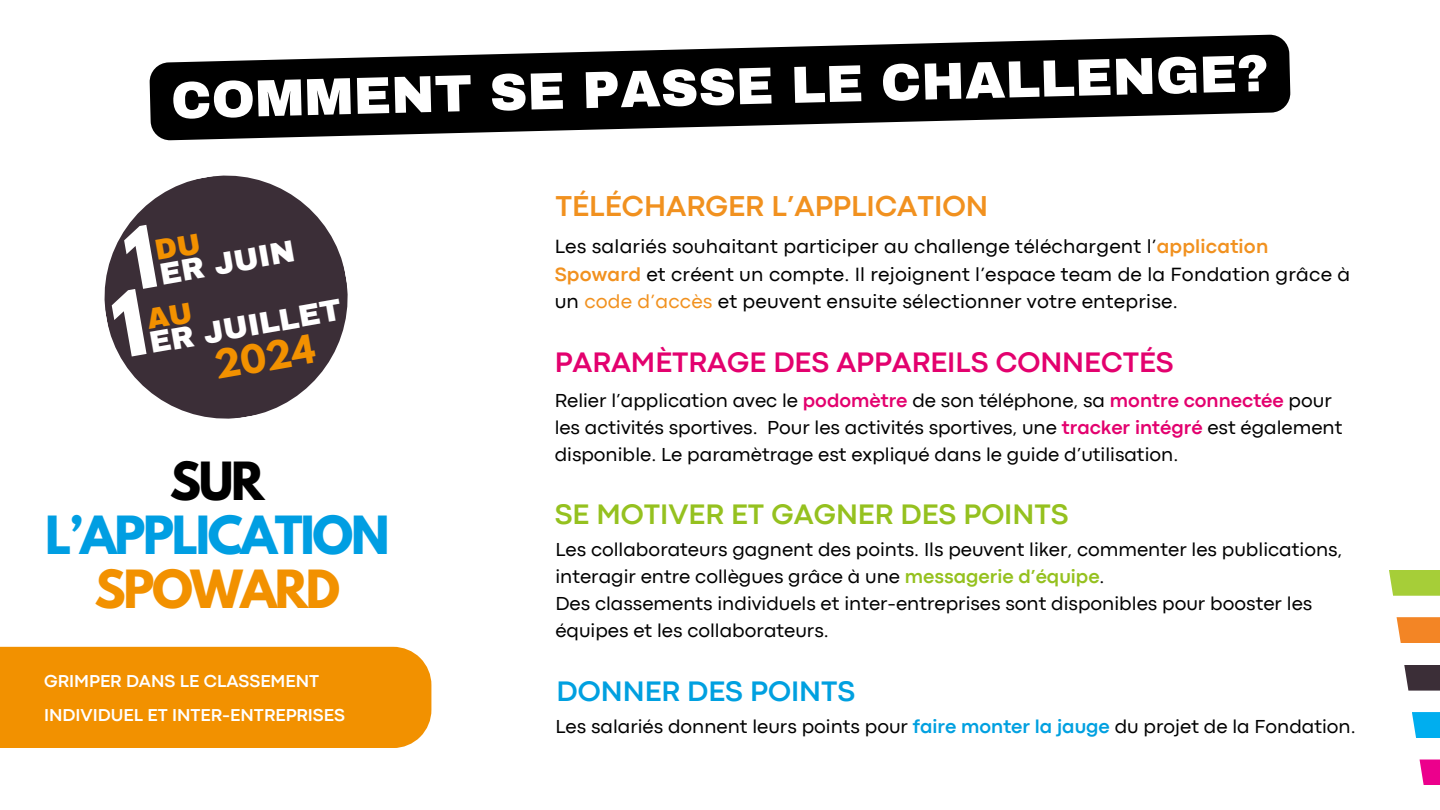
<style>
.page{position:relative;width:1440px;height:810px;background:#fff}
.page>*{position:absolute;margin:0;border:0;box-sizing:border-box;transform-origin:0 0}
.t1{font:900 52.2px "Archivo";color:#fff}
.t2{font:700 46.6px/54px "League Spartan";letter-spacing:-.05em;color:#009ee2;text-align:center}
.t3{font:700 35px "League Spartan";color:#f29100}
.t4{font:700 30px "Codec Pro";color:#f1911f}
.t5{font:900 30px "Archivo";color:#fff}
.t6{font:700 29.4px "Codec Pro";color:#e3016e}
.t7{font:700 29.4px "Codec Pro";color:#95c11f}
.t8{font:700 29.4px "Codec Pro";color:#00a0e0}
.t9{font:20px/27.8px "Codec Pro";letter-spacing:.01em;color:#000}
.t10{font:19.6px/27px "Codec Pro";color:#000}
.t11{font:700 18px/33.8px "Codec Pro";color:#fff}
.s1{color:#000}
.s2{color:#f29100}
.s3{font-weight:700;color:#f1911f}
.s4{color:#f1911f}
.s5{font-weight:700;color:#e3016e}
.s6{font-weight:700;color:#95c11f}
.s7{font-weight:700;color:#00a0e0}
</style>
<div class="page">
<svg style="left:1389px;top:570px;width:51px;height:26px"></svg>
<svg style="left:1397px;top:617px;width:43px;height:26px"></svg>
<svg style="left:1404px;top:665px;width:36px;height:26px"></svg>
<svg style="left:1412px;top:712px;width:28px;height:26px"></svg>
<svg style="left:1420px;top:760px;width:20px;height:25px"></svg>
<div style="left:0;top:647px;width:431px;height:101px;background:#f29100"></div>
<svg style="left:149px;top:34px;width:1142px;height:107px;fill:#000"></svg>
<svg style="left:104px;top:175px;width:244px;height:244px;fill:#3b2e37"></svg>
<div style="left:109px;top:224px;width:91px;height:134px;background:#3b2e37"></div>
<h5 class="t1" style="left:171px;top:69px;width:1100px;rotate:-1deg">COMMENT SE PASSE LE CHALLENGE?</h5>
<h6 class="t5" style="left:157px;top:259px;width:138px;rotate:-10deg">ER JUIN</h6>
<h4 class="t5" style="left:147px;top:327px;width:196px;rotate:-10deg">ER JUILLET</h4>
<h6 class="t3" style="left:212px;top:348px;width:103px;rotate:-10deg">2024</h6>
<p class="t2" style="left:45px;top:460px;width:346px"><span class="s1">SUR<br></span>L’APPLICATION<br><span class="s2">SPOWARD</span></p>
<h4 class="t11" style="left:44px;top:666px;width:302px">GRIMPER DANS LE CLASSEMENT<br>INDIVIDUEL ET INTER-ENTREPRISES</h4>
<p class="t4" style="left:555px;top:195px;width:434px">TÉLÉCHARGER L’APPLICATION</p>
<h2 class="t9" style="left:555px;top:234px;width:797px">Les salariés souhaitant participer au challenge téléchargent l’<span class="s3">application<br>Spoward</span> et créent un compte. Il rejoignent l’espace team de la Fondation grâce à un <span class="s4">code d’accès</span> et peuvent ensuite sélectionner votre enteprise.</h2>
<h5 class="t6" style="left:555px;top:352px;width:621px">PARAMÈTRAGE DES APPAREILS CONNECTÉS</h5>
<h5 class="t10" style="left:555px;top:388px;width:789px">Relier l’application avec le <span class="s5">podomètre</span> de son téléphone, sa <span class="s5">montre connectée</span> pour les activités sportives. Pour les activités sportives, une <span class="s5">tracker intégré</span> est également disponible. Le paramètrage est expliqué dans le guide d’utilisation.</h5>
<h3 class="t7" style="left:555px;top:504px;width:516px">SE MOTIVER ET GAGNER DES POINTS</h3>
<h1 class="t10" style="left:555px;top:537px;width:788px">Les collaborateurs gagnent des points. Ils peuvent liker, commenter les publications, interagir entre collègues grâce à une <span class="s6">messagerie d’équipe</span>.<br>Des classements individuels et inter-entreprises sont disponibles pour booster les équipes et les collaborateurs.</h1>
<h5 class="t8" style="left:557px;top:681px;width:300px">DONNER DES POINTS</h5>
<p class="t10" style="left:555px;top:715px;width:802px">Les salariés donnent leurs points pour <span class="s7">faire monter la jauge</span> du projet de la Fondation.</p>
</div>
